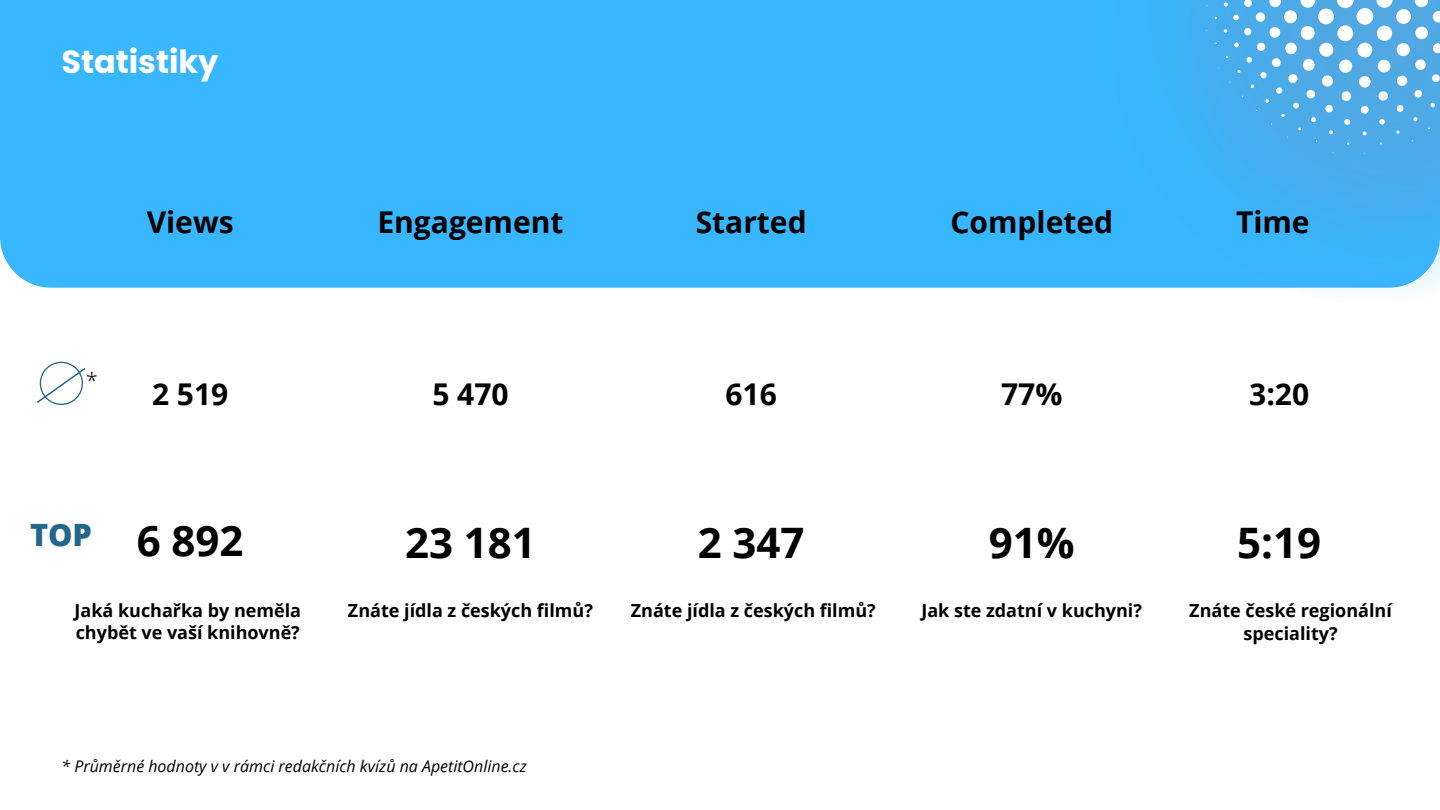
<style>
.page{position:relative;width:1440px;height:810px;background:#fff}
.page>*{position:absolute;margin:0;border:0;box-sizing:border-box;transform-origin:0 0}
.t1{font:700 42px "Open Sans";color:#000}
.t2{font:700 32px "Poppins";color:#fff}
.t3{font:800 30.7px "Open Sans";color:#24678d}
.t4{font:700 30px "Open Sans";color:#000}
.t5{font:300 21px "Open Sans";color:#000}
.t6{font:700 18px/22.5px "Open Sans";color:#000}
.t7{font:italic 16px "Open Sans";color:#000}
</style>
<div class="page">
<div style="left:0;top:0;width:1440px;height:288px;background:#38b6ff"></div>
<svg style="left:1109px;top:0;width:331px;height:292px;fill:#40b2f6"></svg>
<svg style="left:1224px;top:2px;width:4px;height:5px"></svg>
<svg style="left:1244px;top:0;width:8px;height:7px"></svg>
<svg style="left:1269px;top:0;width:12px;height:7px"></svg>
<svg style="left:1301px;top:0;width:14px;height:8px"></svg>
<svg style="left:1337px;top:0;width:17px;height:8px"></svg>
<svg style="left:1376px;top:0;width:17px;height:8px"></svg>
<svg style="left:1233px;top:15px;width:6px;height:5px"></svg>
<div style="left:1256px;top:12px;width:9px;height:10px;background:#fff;border-radius:50%"></div>
<div style="left:1284px;top:10px;width:13px;height:13px;background:#fff;border-radius:50%"></div>
<div style="left:1318px;top:9px;width:16px;height:15px;background:#fff;border-radius:50%"></div>
<div style="left:1357px;top:8px;width:16px;height:17px;background:#fff;border-radius:50%"></div>
<div style="left:1396px;top:9px;width:15px;height:15px;background:#fff;border-radius:50%"></div>
<svg style="left:1415px;top:0;width:25px;height:22px"></svg>
<svg style="left:1224px;top:29px;width:3px;height:4px"></svg>
<div style="left:1244px;top:28px;width:7px;height:7px;background:#fff;border-radius:50%"></div>
<div style="left:1270px;top:27px;width:10px;height:11px;background:#fff;border-radius:50%"></div>
<div style="left:1301px;top:26px;width:14px;height:14px;background:#fff;border-radius:50%"></div>
<div style="left:1337px;top:25px;width:16px;height:16px;background:#fff;border-radius:50%"></div>
<div style="left:1377px;top:26px;width:15px;height:15px;background:#fff;border-radius:50%"></div>
<div style="left:1415px;top:27px;width:13px;height:12px;background:#fff;border-radius:50%"></div>
<svg style="left:1234px;top:43px;width:5px;height:4px"></svg>
<div style="left:1257px;top:43px;width:8px;height:8px;background:#fff;border-radius:50%"></div>
<div style="left:1285px;top:43px;width:12px;height:11px;background:#fff;border-radius:50%"></div>
<div style="left:1319px;top:43px;width:14px;height:14px;background:#fff;border-radius:50%"></div>
<div style="left:1358px;top:43px;width:14px;height:14px;background:#fff;border-radius:50%"></div>
<div style="left:1397px;top:43px;width:13px;height:13px;background:#fff;border-radius:50%"></div>
<svg style="left:1433px;top:43px;width:7px;height:10px"></svg>
<svg style="left:1246px;top:57px;width:6px;height:6px"></svg>
<div style="left:1272px;top:58px;width:9px;height:9px;background:#fff;border-radius:50%"></div>
<div style="left:1303px;top:59px;width:12px;height:12px;background:#fff;border-radius:50%"></div>
<div style="left:1339px;top:60px;width:13px;height:13px;background:#fff;border-radius:50%"></div>
<div style="left:1378px;top:60px;width:12px;height:12px;background:#fff;border-radius:50%"></div>
<div style="left:1415px;top:59px;width:11px;height:11px;background:#fff;border-radius:50%"></div>
<svg style="left:1237px;top:70px;width:4px;height:3px"></svg>
<div style="left:1260px;top:72px;width:7px;height:6px;background:#fff;border-radius:50%"></div>
<div style="left:1288px;top:74px;width:10px;height:9px;background:#fff;border-radius:50%"></div>
<div style="left:1322px;top:75px;width:11px;height:12px;background:#fff;border-radius:50%"></div>
<div style="left:1359px;top:76px;width:12px;height:12px;background:#fff;border-radius:50%"></div>
<div style="left:1397px;top:76px;width:10px;height:10px;background:#fff;border-radius:50%"></div>
<div style="left:1432px;top:74px;width:8px;height:8px;background:#fff;border-radius:50%"></div>
<div style="left:1276px;top:87px;width:6px;height:7px;background:#fff;border-radius:50%"></div>
<div style="left:1307px;top:90px;width:8px;height:8px;background:#fff;border-radius:50%"></div>
<div style="left:1342px;top:91px;width:9px;height:10px;background:#fff;border-radius:50%"></div>
<div style="left:1378px;top:91px;width:10px;height:10px;background:#fff;border-radius:50%"></div>
<div style="left:1415px;top:90px;width:7px;height:8px;background:#fff;border-radius:50%"></div>
<svg style="left:1265px;top:99px;width:4px;height:4px"></svg>
<svg style="left:1293px;top:103px;width:6px;height:6px"></svg>
<div style="left:1325px;top:105px;width:8px;height:7px;background:#fff;border-radius:50%"></div>
<div style="left:1361px;top:106px;width:8px;height:8px;background:#fff;border-radius:50%"></div>
<div style="left:1397px;top:105px;width:7px;height:7px;background:#fff;border-radius:50%"></div>
<svg style="left:1430px;top:103px;width:5px;height:4px"></svg>
<svg style="left:1281px;top:114px;width:4px;height:3px"></svg>
<svg style="left:1311px;top:117px;width:5px;height:5px"></svg>
<svg style="left:1344px;top:119px;width:6px;height:6px"></svg>
<svg style="left:1379px;top:119px;width:6px;height:6px"></svg>
<svg style="left:1413px;top:117px;width:5px;height:4px"></svg>
<svg style="left:1329px;top:130px;width:4px;height:4px"></svg>
<svg style="left:1363px;top:132px;width:4px;height:3px"></svg>
<svg style="left:37px;top:362px;width:49px;height:43px"></svg>
<h2 class="t2" style="left:61px;top:40px;width:159px">Statistiky</h2>
<h3 class="t4" style="left:147px;top:201px;width:88px">Views</h3>
<h3 class="t4" style="left:377px;top:201px;width:188px">Engagement</h3>
<h3 class="t4" style="left:696px;top:201px;width:112px">Started</h3>
<h3 class="t4" style="left:950px;top:201px;width:164px">Completed</h3>
<h3 class="t4" style="left:1236px;top:201px;width:75px">Time</h3>
<p class="t5" style="left:86px;top:365px;width:13px">*</p>
<h3 class="t4" style="left:152px;top:373px;width:78px">2 519</h3>
<h3 class="t3" style="left:30px;top:513px;width:63px">TOP</h3>
<h1 class="t1" style="left:137px;top:511px;width:108px">6 892</h1>
<h3 class="t4" style="left:432px;top:373px;width:78px">5 470</h3>
<h1 class="t1" style="left:405px;top:513px;width:132px">23 181</h1>
<h3 class="t4" style="left:726px;top:373px;width:53px">616</h3>
<h1 class="t1" style="left:698px;top:513px;width:108px">2 347</h1>
<h3 class="t4" style="left:1001px;top:373px;width:63px">77%</h3>
<h1 class="t1" style="left:989px;top:513px;width:87px">91%</h1>
<h3 class="t4" style="left:1249px;top:373px;width:61px">3:20</h3>
<h1 class="t1" style="left:1237px;top:513px;width:85px">5:19</h1>
<p class="t6" style="left:75px;top:598px;width:228px">Jaká kuchařka by neměla chybět ve vaší knihovně?</p>
<p class="t6" style="left:348px;top:598px;width:246px">Znáte jídla z českých filmů?</p>
<p class="t6" style="left:631px;top:598px;width:246px">Znáte jídla z českých filmů?</p>
<p class="t6" style="left:921px;top:599px;width:222px">Jak ste zdatní v kuchyni?</p>
<p class="t6" style="left:1189px;top:599px;width:204px;text-align:center">Znáte české regionální speciality?</p>
<p class="t7" style="left:61px;top:755px;width:467px">* Průměrné hodnoty v v rámci redakčních kvízů na ApetitOnline.cz</p>
</div>
